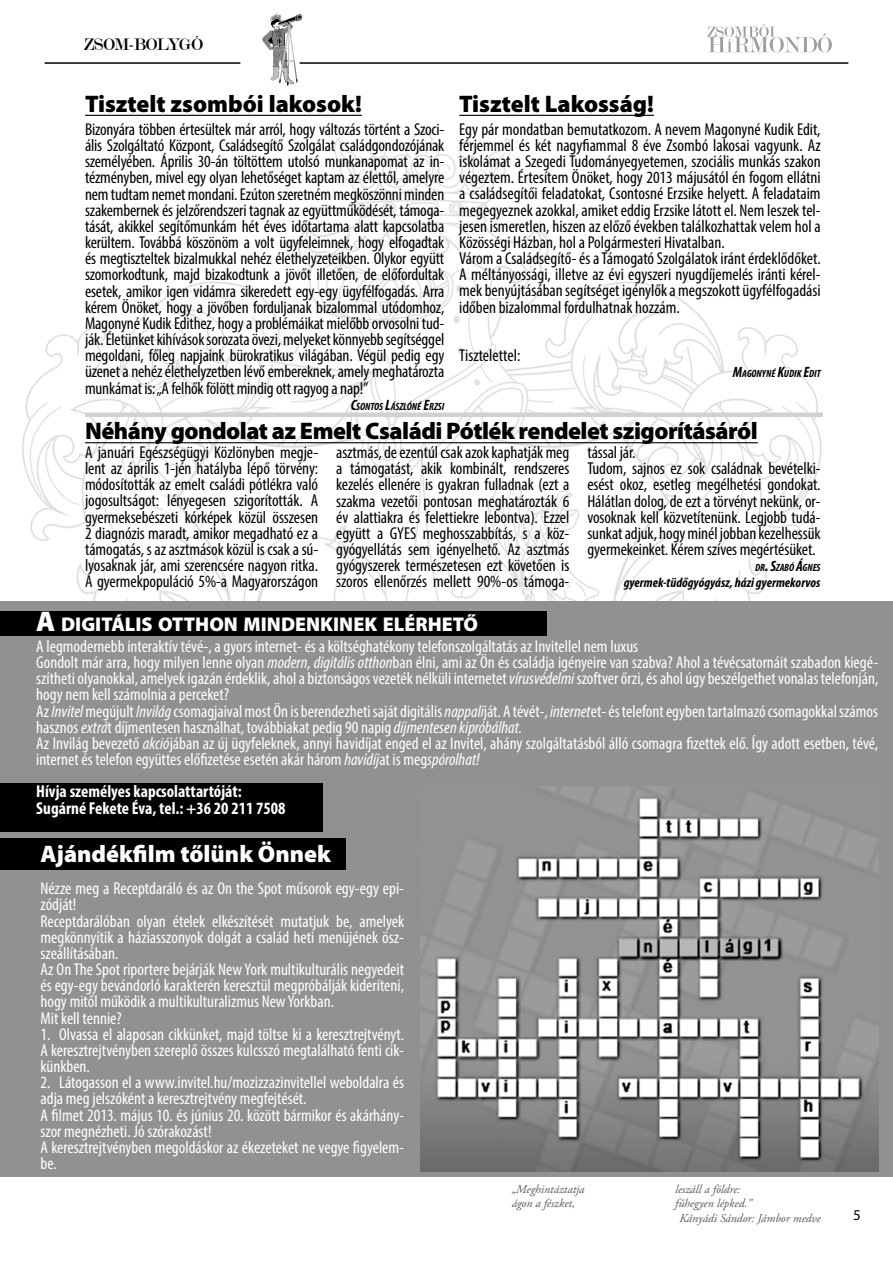
<style>
.page{position:relative;width:893px;height:1263px;background:#fff}
.page>*{position:absolute;margin:0;border:0;box-sizing:border-box;transform-origin:0 0}
.t1{font:900 24px "Myriad Pro";letter-spacing:-.02em;color:#000}
.t2{font:900 24px "Myriad Pro";color:#000}
.t3{font:900 24px "Myriad Pro";color:#fff}
.t4{font:900 19.95px "Myriad Pro";color:#fff}
.t5{font:18px "Modern";letter-spacing:-.03em;color:#000}
.t6{font:condensed 17.25px/16.2px "Myriad Pro";color:#000;text-align:justify}
.t7{font:condensed 17.25px/16.2px "Myriad Pro";color:#fff}
.t8{font:700 condensed 17.25px/16.2px "Myriad Pro";color:#fff}
.t9{font:15px "Myriad Pro";color:#000}
.t10{font:italic 700 condensed 13.5px "Myriad Pro";letter-spacing:.005em;color:#000}
.t11{font:italic 12px/14.4px "Adobe Garamond Pro";color:#58585a}
.t12{font:italic 700 condensed 10.5px "Myriad Pro";color:#000}
.s1{font-size:15px}
.s2{font-size:28.5px}
.s3{font-style:italic}
</style>
<div class="page">
<img style="left:17px;top:114px;width:812px;height:488px">
<svg style="left:262px;top:14px;width:40px;height:72px"></svg>
<hr style="left:300px;top:62px;width:548px;height:2px;background:#000">
<hr style="left:45px;top:62px;width:195px;height:2px;background:#000">
<svg style="left:707px;top:24px;width:125px;height:28px"></svg>
<div style="left:0;top:602px;width:893px;height:575px;background:#909193"></div>
<img style="left:420px;top:786px;width:458px;height:385px">
<div style="left:0;top:783px;width:323px;height:49px;background:#000"></div>
<div style="left:0;top:838px;width:346px;height:32px;background:#000"></div>
<div style="left:0;top:611px;width:547px;height:25px;background:#000"></div>
<hr style="left:85px;top:115px;width:277px;height:1px;background:#000">
<hr style="left:459px;top:115px;width:195px;height:1px;background:#000">
<hr style="left:85px;top:442px;width:673px;height:1px;background:#000">
<div style="left:85px;top:412px;width:738px;height:5px;background:#d0d1d2"></div>
<p class="t5" style="left:84px;top:35px;width:121px">ZSOM-BOLYGÓ</p>
<h1 class="t2" style="left:85px;top:90px;width:278px">Tisztelt zsombói lakosok!</h1>
<h1 class="t2" style="left:459px;top:90px;width:196px">Tisztelt Lakosság!</h1>
<p class="t6" style="left:85px;top:121px;width:361px">Bizonyára többen értesültek már arról, hogy változás történt a Szoci&shy;ális Szolgáltató Központ, Családsegítő Szolgálat családgondozójának személyében. Április 30-án töltöttem utolsó munkanapomat az in&shy;tézményben, mivel egy olyan lehetőséget kaptam az élettől, amelyre nem tudtam nemet mondani. Ezúton szeretném megköszönni minden szakembernek és jelzőrendszeri tagnak az együttműködését, támoga&shy;tását, akikkel segítőmunkám hét éves időtartama alatt kapcsolatba kerültem. Továbbá köszönöm a volt ügyfeleimnek, hogy elfogadtak és megtiszteltek bizalmukkal nehéz élethelyzeteikben. Olykor együtt szomorkodtunk, majd bizakodtunk a jövőt illetően, de előfordultak esetek, amikor igen vidámra sikeredett egy-egy ügyfélfogadás. Arra kérem Önöket, hogy a jövőben forduljanak bizalommal utódomhoz, Magonyné Kudik Edithez, hogy a problémáikat mielőbb orvosolni tud&shy;ják. Életünket kihívások sorozata övezi, melyeket könnyebb segítséggel megoldani, főleg napjaink bürokratikus világában. Végül pedig egy üzenet a nehéz élethelyzetben lévő embereknek, amely meghatározta munkámat is: „A felhők fölött mindig ott ragyog a nap!”</p>
<p class="t12" style="left:351px;top:399px;width:95px"><span class="s1">C</span>SONTOS <span class="s1">L</span>ÁSZLÓNÉ <span class="s1">E</span>RZSI</p>
<p class="t6" style="left:459px;top:121px;width:363px;text-align:left">Egy pár mondatban bemutatkozom. A nevem Magonyné Kudik Edit, férjemmel és két nagyfiammal 8 éve Zsombó lakosai vagyunk. Az iskolámat a Szegedi Tudományegyetemen, szociális munkás szakon végeztem. Értesítem Önöket, hogy 2013 májusától én fogom ellátni a családsegítői feladatokat, Csontosné Erzsike helyett. A feladataim megegyeznek azokkal, amiket eddig Erzsike látott el. Nem leszek tel&shy;jesen ismeretlen, hiszen az előző években találkozhattak velem hol a Közösségi Házban, hol a Polgármesteri Hivatalban.<br>Várom a Családsegítő- és a Támogató Szolgálatok iránt érdeklődőket.<br>A méltányossági, illetve az évi egyszeri nyugdíjemelés iránti kérel&shy;mek benyújtásában segítséget igénylők a megszokott ügyfélfogadási időben bizalommal fordulhatnak hozzám.</p>
<p class="t6" style="left:459px;top:347px;width:63px">Tisztelettel:</p>
<p class="t12" style="left:733px;top:367px;width:89px"><span class="s1">M</span>AGONYNÉ <span class="s1">K</span>UDIK <span class="s1">E</span>DIT</p>
<h1 class="t1" style="left:85px;top:417px;width:674px">Néhány gondolat az Emelt Családi Pótlék rendelet szigorításáról</h1>
<p class="t6" style="left:85px;top:444px;width:235px">A januári Egészségügyi Közlönyben megje&shy;lent az április 1-jén hatályba lépő törvény: módosították az emelt családi pótlékra való jogosultságot: lényegesen szigorították. A gyermeksebészeti kórképek közül összesen 2 diagnózis maradt, amikor megadható ez a támogatás, s az asztmások közül is csak a sú&shy;lyosaknak jár, ami szerencsére nagyon ritka.<br>A gyermekpopuláció 5%-a Magyarországon</p>
<p class="t6" style="left:336px;top:444px;width:235px">asztmás, de ezentúl csak azok kaphatják meg a támogatást, akik kombinált, rendszeres kezelés ellenére is gyakran fulladnak (ezt a szakma vezetői pontosan meghatározták 6 év alattiakra és felettiekre lebontva). Ezzel együtt a GYES meghosszabbítás, s a köz&shy;gyógyellátás sem igényelhető. Az asztmás gyógyszerek természetesen ezt követően is szoros ellenőrzés mellett 90%-os támoga-</p>
<p class="t6" style="left:587px;top:444px;width:235px;text-align:left">tással jár.<br>Tudom, sajnos ez sok családnak bevételki&shy;esést okoz, esetleg megélhetési gondokat.<br>Hálátlan dolog, de ezt a törvényt nekünk, or&shy;vosoknak kell közvetítenünk. Legjobb tudá&shy;sunkat adjuk, hogy minél jobban kezelhessük gyermekeinket. Kérem szíves megértésüket.</p>
<p class="t12" style="left:755px;top:561px;width:67px">DR<span class="s1">. S</span>ZABÓ <span class="s1">Á</span>GNES</p>
<p class="t10" style="left:624px;top:574px;width:198px">gyermek-tüdőgyógyász, házi gyermekorvos</p>
<p class="t4" style="left:36px;top:613px;width:443px"><span class="s2">A</span> DIGITÁLIS OTTHON MINDENKINEK ELÉRHETŐ</p>
<p class="t7" style="left:36px;top:638px;width:844px">A legmodernebb interaktív tévé-, a gyors internet- és a költséghatékony telefonszolgáltatás az Invitellel nem luxus<br>Gondolt már arra, hogy milyen lenne olyan <span class="s3">modern, digitális otthon</span>ban élni, ami az Ön és családja igényeire van szabva? Ahol a tévécsatornáit szabadon kiegé&shy;szítheti olyanokkal, amelyek igazán érdeklik, ahol a biztonságos vezeték nélküli internetet <span class="s3">vírusvédelmi</span> szoftver őrzi, és ahol úgy beszélgethet vonalas telefonján, hogy nem kell számolnia a perceket?<br>Az <span class="s3">Invitel</span> megújult <span class="s3">Invilág</span> csomagjaival most Ön is berendezheti saját digitális <span class="s3">nappali</span>ját. A tévét-, <span class="s3">internet</span>et- és telefont egyben tartalmazó csomagokkal számos hasznos <span class="s3">extrá</span>t díjmentesen használhat, továbbiakat pedig 90 napig <span class="s3">díjmentesen kipróbálhat.<br></span>Az Invilág bevezető <span class="s3">akció</span>jában az új ügyfeleknek, annyi havidíjat enged el az Invitel, ahány szolgáltatásból álló csomagra fizettek elő. Így adott esetben, tévé, internet és telefon együttes előfizetése esetén akár három <span class="s3">havidíj</span>at is meg<span class="s3">spórolhat!</span></p>
<p class="t8" style="left:36px;top:783px;width:251px">Hívja személyes kapcsolattartóját:<br>Sugárné Fekete Éva, tel.: +36 20 211 7508</p>
<h1 class="t3" style="left:41px;top:841px;width:292px">Ajándékfilm tőlünk Önnek</h1>
<p class="t7" style="left:41px;top:880px;width:365px">Nézze meg a Receptdaráló és az On the Spot műsorok egy-egy epi&shy;zódját!<br>Receptdarálóban olyan ételek elkészítését mutatjuk be, amelyek megkönnyítik a háziasszonyok dolgát a család heti menüjének ös - szeállításában.<br>Az On The Spot riportere bejárják New York multikulturális negyedeit és egy-egy bevándorló karakterén keresztül megpróbálják kideríteni, hogy mitől működik a multikulturalizmus New Yorkban.<br>Mit kell tennie?</p>
<p class="t7" style="left:41px;top:1026px;width:365px;text-align:justify">1. Olvassa el alaposan cikkünket, majd töltse ki a keresztrejtvényt.<br>A keresztrejtvényben szereplő összes kulcsszó megtalálható fenti cik&shy;künkben.</p>
<p class="t7" style="left:41px;top:1074px;width:365px">2. Látogasson el a www.invitel.hu/mozizzazinvitellel weboldalra és adja meg jelszóként a keresztrejtvény megfejtését.<br>A filmet 2013. május 10. és június 20. között bármikor és akárhány&shy;szor megnézheti. Jó szórakozást!<br>A keresztrejtvényben megoldáskor az ékezeteket ne vegye figyelem&shy;be.</p>
<p class="t11" style="left:512px;top:1182px;width:74px">„Meghintáztatja ágon a fészket,</p>
<p class="t11" style="left:675px;top:1182px;width:67px">leszáll a földre:</p>
<p class="t11" style="left:675px;top:1197px;width:78px">fűhegyen lépked.”</p>
<p class="t11" style="left:679px;top:1211px;width:143px">Kányádi Sándor: Jámbor medve</p>
<p class="t9" style="left:853px;top:1206px;width:9px">5</p>
</div>
